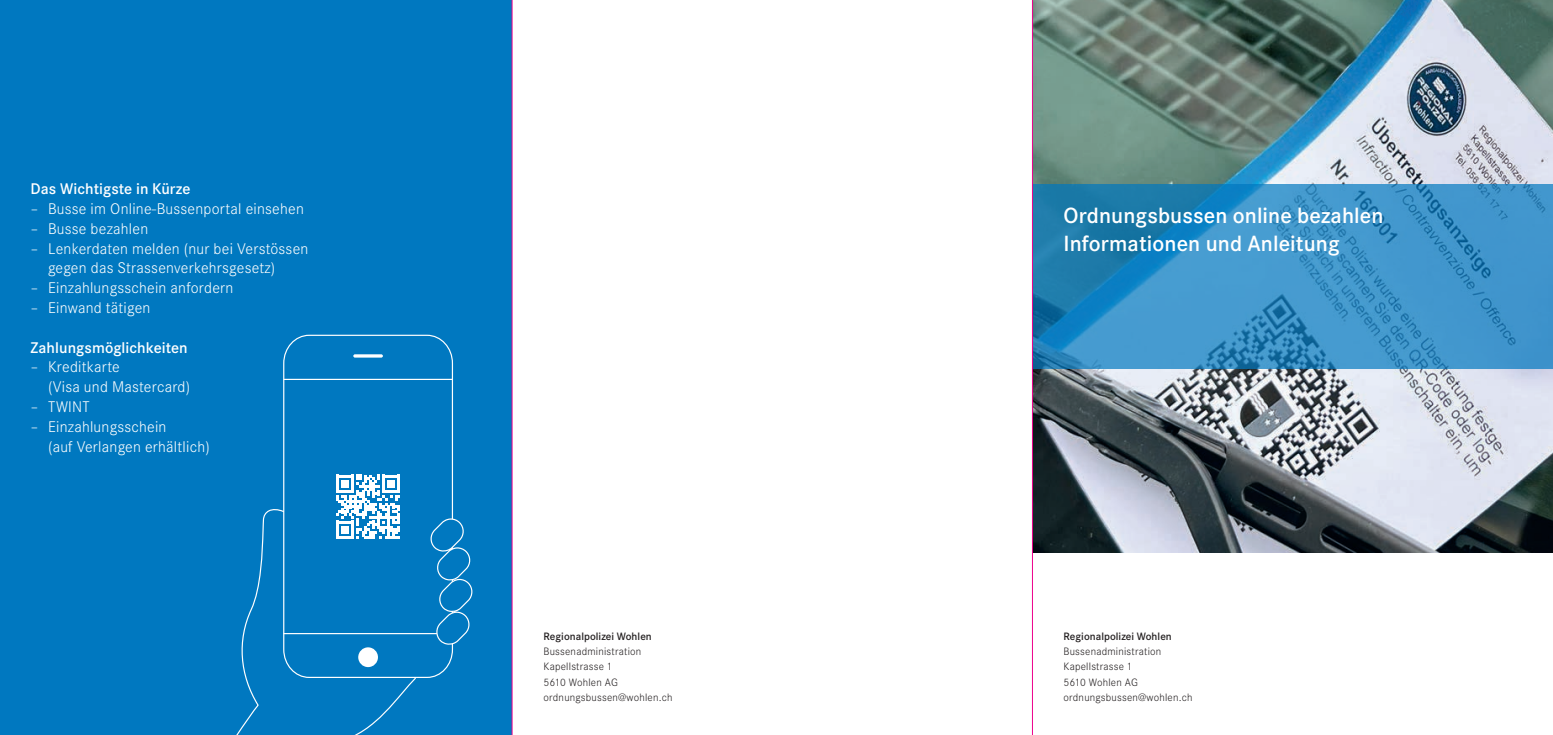
<style>
.page{position:relative;width:1553px;height:735px;background:#fff}
.page>*{position:absolute;margin:0;border:0;box-sizing:border-box;transform-origin:0 0}
.t1{font:22.93px/27.1px "Corporate STOT Dem";letter-spacing:.005em;color:#fff}
.t2{font:300 16.1px/19.8px "Corporate STOT";letter-spacing:.015em;color:#fff}
.t3{font:16.1px "Corporate STOT Dem";letter-spacing:.005em;color:#fff}
.t4{font:300 11.2px/15.4px "Corporate STOT";letter-spacing:.02em;color:#231f20}
.t5{font:11.2px "Corporate STOT Dem";letter-spacing:.005em;color:#231f20}
</style>
<div class="page">
<div style="left:0;top:0;width:512px;height:734px;background:#0078c0"></div>
<img style="left:1033px;top:0;width:520px;height:551px">
<svg style="left:1033px;top:184px;width:520px;height:184px;background:#368ec4"></svg>
<hr style="left:353px;top:354px;width:30px;height:3px;background:#fff;border-radius:2px">
<svg style="left:237px;top:378px;width:216px;height:356px"></svg>
<svg style="left:428px;top:517px;width:45px;height:128px"></svg>
<svg style="left:336px;top:474px;width:64px;height:64px"></svg>
<hr style="left:512px;top:0;width:1px;height:734px;background:#ed028c">
<hr style="left:1032px;top:0;width:1px;height:734px;background:#ed028c">
<p class="t3" style="left:31px;top:180px;width:161px">Das Wichtigste in Kürze</p>
<p class="t2" style="left:31px;top:199px;width:275px">– Busse im Online-Bussenportal einsehen</p>
<p class="t2" style="left:31px;top:219px;width:119px">– Busse bezahlen</p>
<p class="t2" style="left:48px;top:238px;width:262px;text-indent:-18px">– Lenkerdaten melden (nur bei Verstössen gegen das Strassenverkehrsgesetz)</p>
<p class="t2" style="left:31px;top:278px;width:204px">– Einzahlungsschein anfordern</p>
<p class="t2" style="left:31px;top:298px;width:121px">– Einwand tätigen</p>
<p class="t3" style="left:31px;top:338px;width:159px">Zahlungsmöglichkeiten</p>
<p class="t2" style="left:48px;top:357px;width:144px;text-indent:-18px">– Kreditkarte<br>(Visa und Mastercard)</p>
<p class="t2" style="left:31px;top:396px;width:61px">– TWINT</p>
<p class="t2" style="left:48px;top:416px;width:163px;text-indent:-18px">– Einzahlungsschein<br>(auf Verlangen erhältlich)</p>
<p class="t5" style="left:543px;top:629px;width:110px">Regionalpolizei Wohlen</p>
<p class="t4" style="left:543px;top:643px;width:130px">Bussenadministration<br>Kapellstrasse 1<br>5610 Wohlen AG ordnungsbussen@wohlen.ch</p>
<h1 class="t1" style="left:1063px;top:202px;width:321px">Ordnungsbussen online bezahlen<br>Informationen und Anleitung</h1>
<p class="t5" style="left:1063px;top:629px;width:110px">Regionalpolizei Wohlen</p>
<p class="t4" style="left:1063px;top:643px;width:130px">Bussenadministration<br>Kapellstrasse 1<br>5610 Wohlen AG ordnungsbussen@wohlen.ch</p>
</div>
